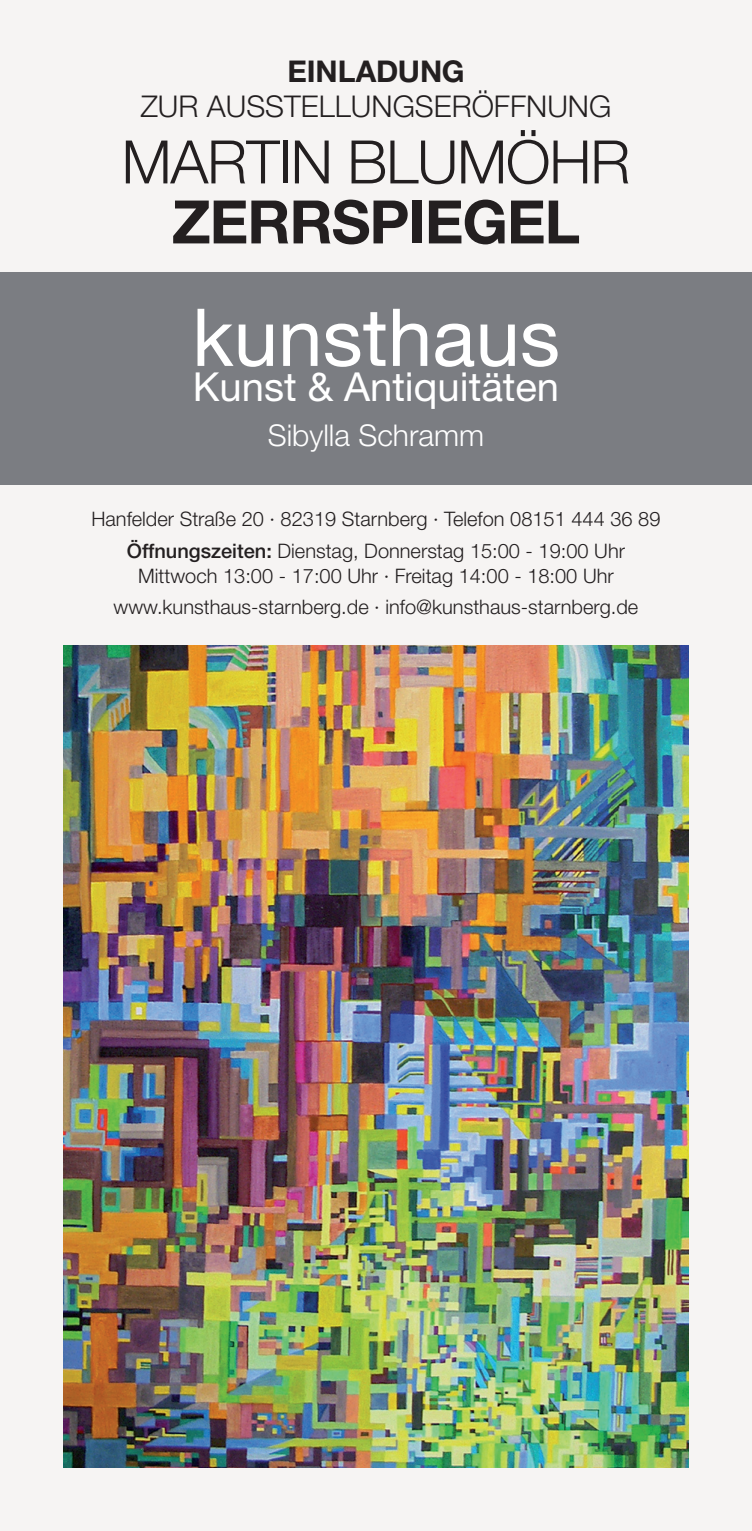
<style>
.page{position:relative;width:752px;height:1531px;background:#fff}
.page>*{position:absolute;margin:0;border:0;box-sizing:border-box;transform-origin:0 0}
.t1{font:80px "Helvetica Neue";color:#fff}
.t2{font:300 60px "Helvetica Neue";letter-spacing:-.02em;color:#231f20}
.t3{font:700 60px "Helvetica Neue";letter-spacing:-.02em;color:#231f20}
.t4{font:40px "Helvetica Neue";color:#fff}
.t5{font:300 30px "Helvetica Neue";color:#231f20}
.t6{font:300 30px "Helvetica Neue";color:#fff}
.t7{font:700 30px "Helvetica Neue";color:#231f20}
.t8{font:300 20px "Helvetica Neue";color:#231f20}
.s1{font-weight:500}
</style>
<div class="page">
<div style="left:0;top:0;width:751px;height:1531px;background:#f6f4f3"></div>
<div style="left:0;top:273px;width:751px;height:212px;background:#7b7d82"></div>
<img style="left:64px;top:645px;width:623px;height:822px">
<p class="t7" style="left:287px;top:53px;width:179px">EINLADUNG</p>
<p class="t5" style="left:141px;top:88px;width:472px">ZUR AUSSTELLUNGSERÖFFNUNG</p>
<p class="t2" style="left:121px;top:125px;width:510px">MARTIN BLUMÖHR</p>
<p class="t3" style="left:172px;top:185px;width:409px">ZERRSPIEGEL</p>
<p class="t1" style="left:192px;top:290px;width:369px">kunsthaus</p>
<p class="t4" style="left:193px;top:363px;width:368px">Kunst &amp; Antiquitäten</p>
<p class="t6" style="left:268px;top:417px;width:218px">Sibylla Schramm</p>
<p class="t8" style="left:91px;top:507px;width:570px">Hanfelder Straße 20 · 82319 Starnberg · Telefon 08151 444 36 89</p>
<p class="t8" style="left:127px;top:538px;width:499px"><span class="s1">Öffnungszeiten:</span> Dienstag, Donnerstag 15:00 - 19:00 Uhr</p>
<p class="t8" style="left:138px;top:563px;width:477px">Mittwoch 13:00 - 17:00 Uhr · Freitag 14:00 - 18:00 Uhr</p>
<p class="t8" style="left:114px;top:595px;width:526px">www.kunsthaus-starnberg.de ∙ info@kunsthaus-starnberg.de</p>
</div>
